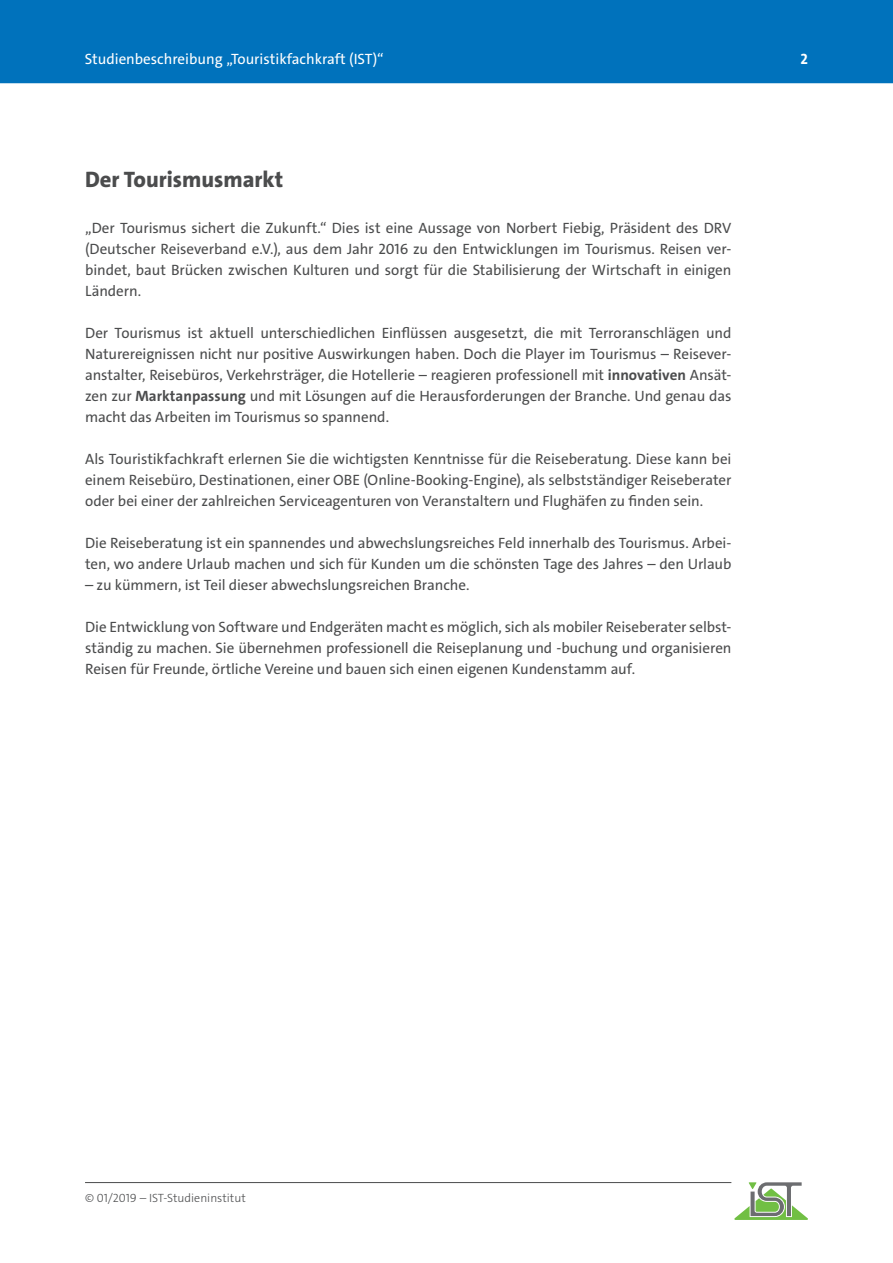
<style>
.page{position:relative;width:893px;height:1263px;background:#fff}
.page>*{position:absolute;margin:0;border:0;box-sizing:border-box;transform-origin:0 0}
.t1{font:800 22.5px "The Sans C4 s";color:#4b4c4d}
.t2{font:15px/21px "The Sans C4 s";letter-spacing:-.005em;color:#4b4c4d;text-align:justify}
.t3{font:15px "The Sans C4 s";color:#fff}
.t4{font:700 15px "The Sans C4 s";color:#fff}
.t5{font:300 12px "The Sans C4 s";color:#4b4c4d}
.s1{font-weight:700}
</style>
<div class="page">
<hr style="left:85px;top:1182px;width:646px;height:1px;background:#4b4c4d">
<svg style="left:734px;top:1182px;width:74px;height:38px"></svg>
<div style="left:0;top:0;width:893px;height:83px;background:#0072bc"></div>
<p class="t3" style="left:85px;top:49px;width:301px">Studienbeschreibung „Touristikfachkraft (IST)“</p>
<p class="t4" style="left:800px;top:49px;width:9px">2</p>
<h1 class="t1" style="left:85px;top:165px;width:200px">Der Tourismusmarkt</h1>
<p class="t2" style="left:85px;top:217px;width:648px">„Der Tourismus sichert die Zukunft.“ Dies ist eine Aussage von Norbert Fiebig, Präsident des DRV (Deutscher Reiseverband e.V.), aus dem Jahr 2016 zu den Entwicklungen im Tourismus. Reisen ver&shy;bindet, baut Brücken zwischen Kulturen und sorgt für die Stabilisierung der Wirtschaft in einigen Ländern.</p>
<p class="t2" style="left:85px;top:322px;width:648px">Der Tourismus ist aktuell unterschiedlichen Einflüssen ausgesetzt, die mit Terroranschlägen und Naturereignissen nicht nur positive Auswirkungen haben. Doch die Player im Tourismus – Reisever&shy;anstalter, Reisebüros, Verkehrsträger, die Hotellerie – reagieren professionell mit <span class="s1">innovativen</span> Ansät&shy;zen zur <span class="s1">Marktanpassung</span> und mit Lösungen auf die Herausforderungen der Branche. Und genau das macht das Arbeiten im Tourismus so spannend.</p>
<p class="t2" style="left:85px;top:448px;width:648px">Als Touristikfachkraft erlernen Sie die wichtigsten Kenntnisse für die Reiseberatung. Diese kann bei einem Reisebüro, Destinationen, einer OBE (Online-Booking-Engine), als selbstständiger Reiseberater oder bei einer der zahlreichen Serviceagenturen von Veranstaltern und Flughäfen zu finden sein.</p>
<p class="t2" style="left:85px;top:532px;width:648px">Die Reiseberatung ist ein spannendes und abwechslungsreiches Feld innerhalb des Tourismus. Arbei&shy;ten, wo andere Urlaub machen und sich für Kunden um die schönsten Tage des Jahres – den Urlaub</p>
<p class="t2" style="left:85px;top:574px;width:386px">– zu kümmern, ist Teil dieser abwechslungsreichen Branche.</p>
<p class="t2" style="left:85px;top:616px;width:648px">Die Entwicklung von Software und Endgeräten macht es möglich, sich als mobiler Reiseberater selbst&shy;ständig zu machen. Sie übernehmen professionell die Reiseplanung und -buchung und organisieren Reisen für Freunde, örtliche Vereine und bauen sich einen eigenen Kundenstamm auf.</p>
<p class="t5" style="left:85px;top:1190px;width:162px">© 01/2019 – IST-Studieninstitut</p>
</div>
